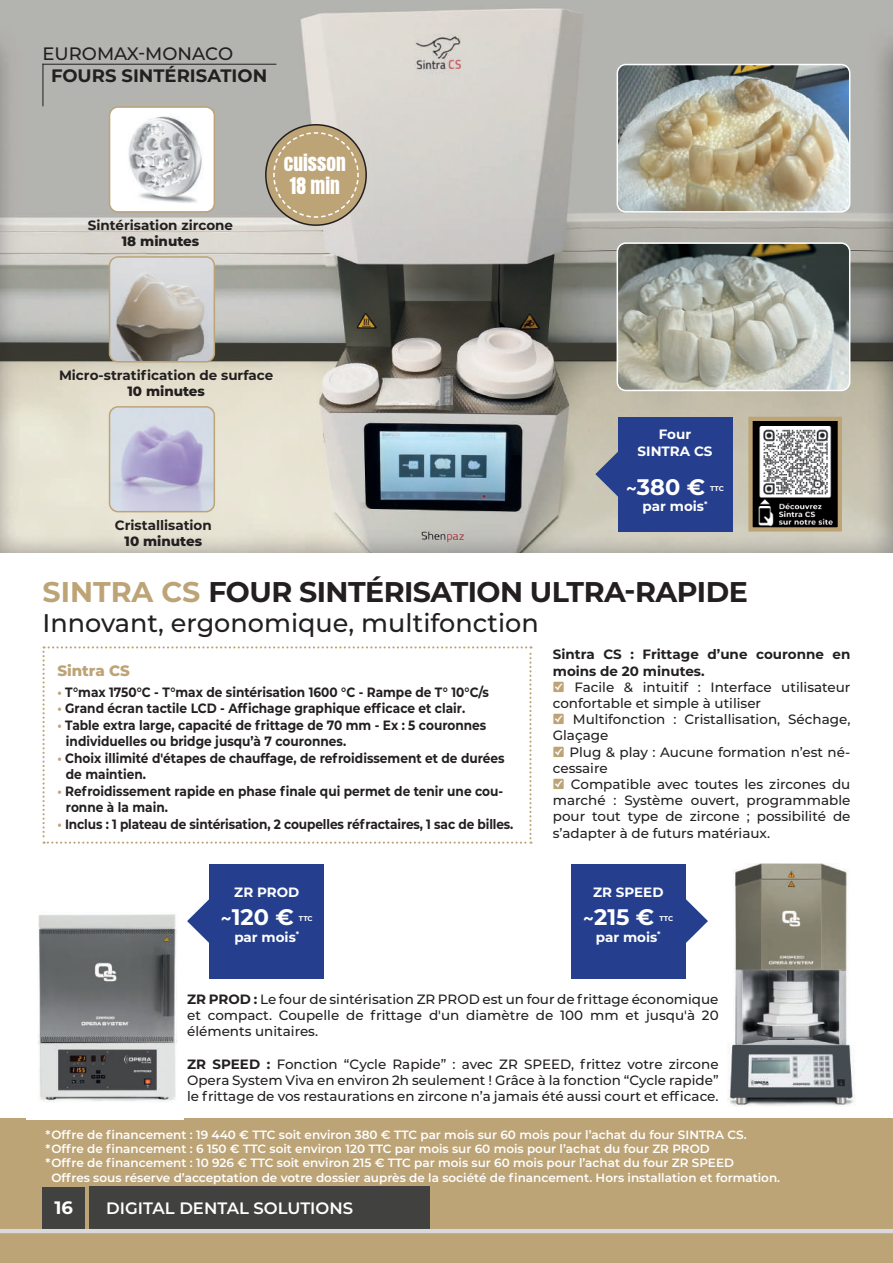
<style>
.page{position:relative;width:893px;height:1263px;background:#fff}
.page>*{position:absolute;margin:0;border:0;box-sizing:border-box;transform-origin:0 0}
.t1{font:700 28.5px "Montserrat";letter-spacing:-.02em;color:#231f20}
.t2{font:500 25.5px "Montserrat";color:#231f20}
.t3{font:700 22.5px "Montserrat";color:#fff}
.t4{font:19.5px/23.4px "Anton";color:#fff;text-align:center}
.t5{font:700 18px "Montserrat";color:#231f20}
.t6{font:500 18px "Montserrat";color:#231f20}
.t7{font:700 18px "Montserrat";color:#fff}
.t8{font:600 16.5px "Montserrat";color:#fff}
.t9{font:800 15px "Montserrat";color:#bda477}
.t10{font:500 13.5px/16.2px "Montserrat";color:#231f20}
.t11{font:700 13.5px/16.5px "Montserrat";color:#231f20;scale:.9 1}
.t12{font:700 13.5px/16.2px "Montserrat";color:#231f20}
.t13{font:700 13.5px/16.5px "Montserrat";color:#fff;text-align:center}
.t14{font:800 13.5px "Montserrat";color:#231f20}
.t15{font:600 12px "Montserrat";color:#fff}
.t16{font:700 7.05px "Montserrat";color:#fff}
.s1{font-size:18px}
.s2{color:#bda477}
.s3{font-weight:700}
</style>
<div class="page">
<img style="left:0;top:0;width:893px;height:553px">
<svg style="left:43px;top:646px;width:488px;height:198px"></svg>
<img style="left:753px;top:422px;width:84px;height:104px">
<div style="left:748px;top:417px;width:94px;height:114px;border:4px solid #bda477"></div>
<svg style="left:266px;top:125px;width:100px;height:100px"></svg>
<div style="left:265px;top:124px;width:102px;height:102px;border:2px solid #231f20;border-radius:50%"></div>
<svg style="left:272px;top:131px;width:88px;height:87px;background:#bca67e"></svg>
<img style="left:617px;top:243px;width:233px;height:147px">
<div style="left:617px;top:242px;width:233px;height:149px;border:2px solid #fff;border-radius:9px"></div>
<img style="left:617px;top:65px;width:233px;height:147px">
<div style="left:617px;top:64px;width:233px;height:149px;border:2px solid #fff;border-radius:9px"></div>
<div style="left:110px;top:107px;width:104px;height:105px;background:#fff;border-radius:9px"></div>
<img style="left:128px;top:116px;width:75px;height:87px">
<div style="left:109px;top:106px;width:106px;height:107px;border:2px solid #bda477;border-radius:9px"></div>
<img style="left:110px;top:257px;width:104px;height:105px">
<div style="left:109px;top:256px;width:106px;height:106px;border:2px solid #bda477;border-radius:9px"></div>
<img style="left:110px;top:407px;width:104px;height:105px">
<div style="left:109px;top:406px;width:106px;height:106px;border:2px solid #bda477;border-radius:9px"></div>
<div style="left:0;top:1118px;width:893px;height:145px;background:#bda477"></div>
<div style="left:89px;top:1186px;width:340px;height:43px;background:#414140"></div>
<div style="left:43px;top:1188px;width:42px;height:42px;background:#414140"></div>
<hr style="left:0;top:1229px;width:893px;height:4px;background:#d8d9db">
<hr style="left:43px;top:64px;width:233px;height:1px;background:#231f20">
<hr style="left:43px;top:64px;width:1px;height:42px;background:#231f20">
<svg style="left:595px;top:451px;width:23px;height:46px"></svg>
<div style="left:618px;top:417px;width:114px;height:114px;background:#253f8e"></div>
<img style="left:27px;top:914px;width:156px;height:205px">
<img style="left:728px;top:863px;width:127px;height:244px">
<svg style="left:187px;top:899px;width:22px;height:44px"></svg>
<div style="left:209px;top:864px;width:115px;height:114px;background:#253f8e"></div>
<svg style="left:686px;top:899px;width:22px;height:44px"></svg>
<div style="left:571px;top:864px;width:115px;height:114px;background:#253f8e"></div>
<h3 class="t6" style="left:43px;top:41px;width:192px">EUROMAX-MONACO</h3>
<h3 class="t5" style="left:51px;top:63px;width:218px">FOURS SINTÉRISATION</h3>
<p class="t12" style="left:88px;top:216px;width:147px">Sintérisation zircone</p>
<p class="t14" style="left:122px;top:231px;width:79px">18 minutes</p>
<h3 class="t4" style="left:284px;top:153px;width:63px">CUISSON<br>18 MIN</h3>
<p class="t12" style="left:59px;top:366px;width:216px">Micro-stratification de surface</p>
<p class="t14" style="left:127px;top:381px;width:79px">10 minutes</p>
<p class="t12" style="left:115px;top:516px;width:98px">Cristallisation</p>
<p class="t14" style="left:125px;top:531px;width:79px">10 minutes</p>
<p class="t13" style="left:638px;top:425px;width:76px">Four<br>SINTRA CS</p>
<h3 class="t3" style="left:626px;top:470px;width:81px"><span class="s1">~</span>380 €</h3>
<p class="t16" style="left:710px;top:483px;width:15px">TTC</p>
<p class="t13" style="left:643px;top:497px;width:66px">par mois<sup>*</sup></p>
<h1 class="t1" style="left:43px;top:571px;width:707px"><span class="s2">SINTRA CS</span> FOUR SINTÉRISATION ULTRA-RAPIDE</h1>
<h2 class="t2" style="left:43px;top:605px;width:498px">Innovant, ergonomique, multifonction</h2>
<p class="t12" style="left:553px;top:646px;width:299px">Sintra CS : Frittage d’une couronne en moins de 20 minutes.</p>
<p class="t10" style="left:553px;top:678px;width:299px;text-indent:22px">Facile &amp; intuitif : Interface utilisateur confortable et simple à utiliser</p>
<p class="t10" style="left:553px;top:711px;width:299px;text-indent:20px">Multifonction : Cristallisation, Séchage,<br>Glaçage</p>
<p class="t10" style="left:553px;top:743px;width:299px;text-indent:17px">Plug &amp; play : Aucune formation n’est né&shy;cessaire</p>
<p class="t10" style="left:553px;top:776px;width:299px;text-align:justify;text-indent:18px">Compatible avec toutes les zircones du marché : Système ouvert, programmable pour tout type de zircone ; possibilité de s’adapter à de futurs matériaux.</p>
<p class="t9" style="left:57px;top:659px;width:74px">Sintra CS</p>
<p class="t11" style="left:57px;top:683px;width:481px"><span class="s2">•</span> T°max 1750°C - T°max de sintérisation 1600 °C - Rampe de T° 10°C/s</p>
<p class="t11" style="left:57px;top:699px;width:455px"><span class="s2">•</span> Grand écran tactile LCD - Affichage graphique efficace et clair.</p>
<p class="t11" style="left:66px;top:716px;width:469px;text-indent:-9px"><span class="s2">•</span> Table extra large, capacité de frittage de 70 mm - Ex : 5 couronnes individuelles ou bridge jusqu’à 7 couronnes.</p>
<p class="t11" style="left:66px;top:749px;width:489px;text-indent:-9px"><span class="s2">•</span> Choix illimité d'étapes de chauffage, de refroidissement et de durées de maintien.</p>
<p class="t11" style="left:66px;top:782px;width:487px;text-indent:-9px"><span class="s2">•</span> Refroidissement rapide en phase finale qui permet de tenir une cou&shy;ronne à la main.</p>
<p class="t11" style="left:57px;top:815px;width:508px"><span class="s2">•</span> Inclus : 1 plateau de sintérisation, 2 coupelles réfractaires, 1 sac de billes.</p>
<p class="t13" style="left:234px;top:883px;width:67px">ZR PROD</p>
<h3 class="t3" style="left:221px;top:901px;width:74px"><span class="s1">~</span>120 €</h3>
<p class="t16" style="left:299px;top:913px;width:15px">TTC</p>
<p class="t13" style="left:234px;top:928px;width:66px">par mois<sup>*</sup></p>
<p class="t13" style="left:593px;top:883px;width:72px">ZR SPEED</p>
<h3 class="t3" style="left:583px;top:901px;width:73px"><span class="s1">~</span>215 €</h3>
<p class="t16" style="left:659px;top:913px;width:15px">TTC</p>
<p class="t13" style="left:596px;top:928px;width:66px">par mois<sup>*</sup></p>
<p class="t10" style="left:187px;top:990px;width:533px;text-align:justify"><span class="s3">ZR PROD :</span> Le four de sintérisation ZR PROD est un four de frittage économique et compact. Coupelle de frittage d'un diamètre de 100 mm et jusqu'à 20 éléments unitaires.</p>
<p class="t10" style="left:187px;top:1055px;width:533px;text-align:justify"><span class="s3">ZR SPEED :</span> Fonction “Cycle Rapide” : avec ZR SPEED, frittez votre zircone Opera System Viva en environ 2h seulement ! Grâce à la fonction “Cycle rapide” le frittage de vos restaurations en zircone n’a jamais été aussi court et efficace.</p>
<p class="t15" style="left:46px;top:1126px;width:703px">*Offre de financement : 19 440 € TTC soit environ 380 € TTC par mois sur 60 mois pour l’achat du four SINTRA CS.</p>
<p class="t15" style="left:46px;top:1140px;width:666px">*Offre de financement : 6 150 € TTC soit environ 120 TTC par mois sur 60 mois pour l’achat du four ZR PROD</p>
<p class="t15" style="left:46px;top:1154px;width:690px">*Offre de financement : 10 926 € TTC soit environ 215 € TTC par mois sur 60 mois pour l’achat du four ZR SPEED</p>
<p class="t15" style="left:52px;top:1169px;width:730px">Offres sous réserve d’acceptation de votre dossier auprès de la société de financement. Hors installation et formation.</p>
<h3 class="t7" style="left:55px;top:1194px;width:20px">16</h3>
<p class="t8" style="left:106px;top:1197px;width:248px">DIGITAL DENTAL SOLUTIONS</p>
</div>
